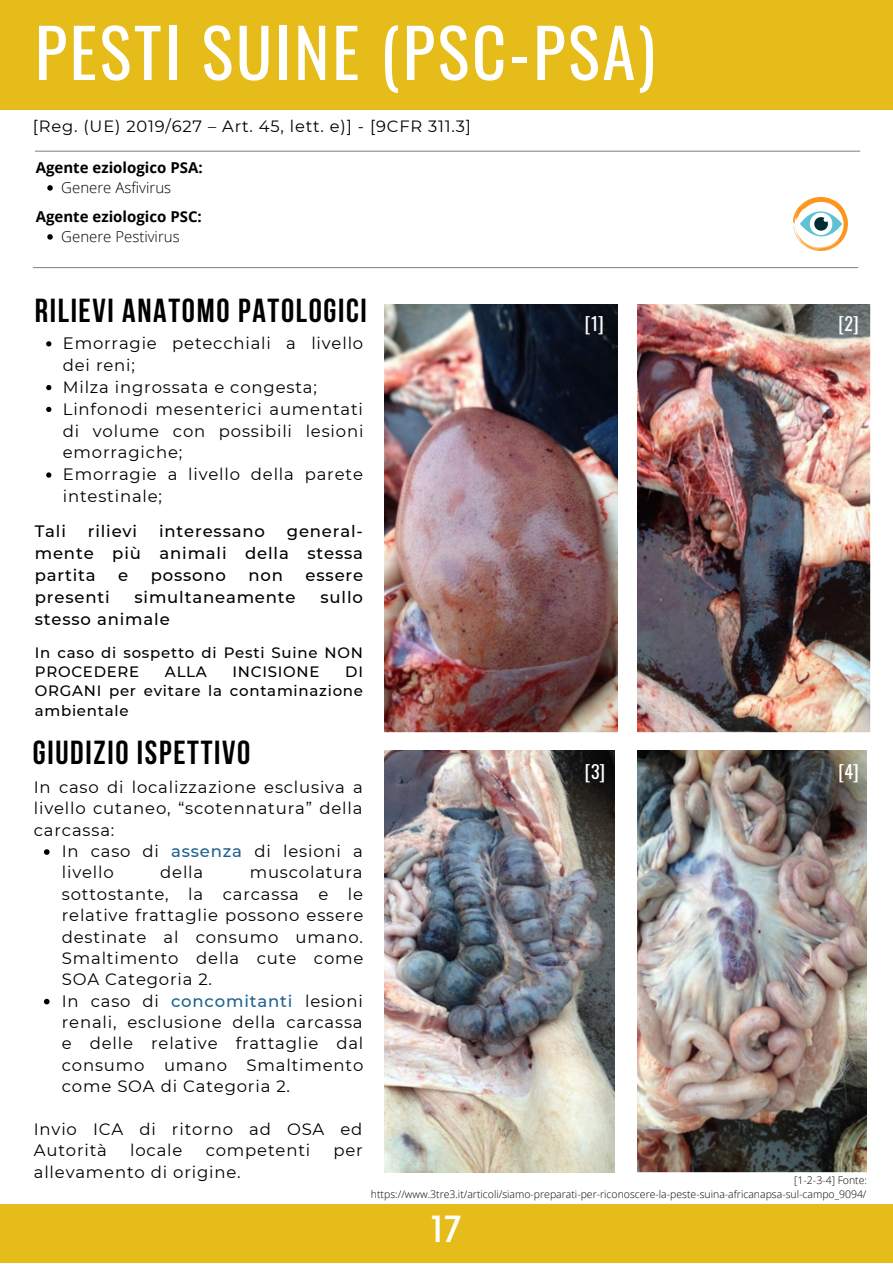
<style>
.page{position:relative;width:893px;height:1264px;background:#fff}
.page>*{position:absolute;margin:0;border:0;box-sizing:border-box;transform-origin:0 0}
.t1{font:66.9px "Oswald";letter-spacing:.04em;color:#fff}
.t2{font:37.5px "Kollektif";color:#fff}
.t3{font:700 33.15px "Bebas Neue";letter-spacing:.05em;color:#000}
.t4{font:18px "Oswald";color:#fff}
.t5{font:16.5px/21.3px "Montserrat";letter-spacing:.05em;color:#000}
.t6{font:500 16.5px/21.9px "Montserrat";letter-spacing:.05em;color:#000;text-align:justify}
.t7{font:16.35px "Montserrat";letter-spacing:.05em;color:#000}
.t8{font:500 15px/19.2px "Montserrat";letter-spacing:.05em;color:#000}
.t9{font:700 15px "Open Sans";color:#000}
.t10{font:300 15px "Open Sans";color:#000}
.t11{font:300 10.5px/14px "Open Sans";color:#000;text-align:right}
.s1{font-weight:500;color:#1f628e}
</style>
<div class="page">
<div style="left:0;top:1203px;width:892px;height:59px;background:#e6bc1a"></div>
<div style="left:0;top:0;width:892px;height:109px;background:#e6bc1a"></div>
<hr style="left:33px;top:267px;width:824px;height:1px;background:#8c8c8d">
<hr style="left:35px;top:151px;width:824px;height:1px;background:#8c8c8d">
<img style="left:793px;top:207px;width:54px;height:34px">
<svg style="left:799px;top:197px;width:43px;height:54px"></svg>
<svg style="left:47px;top:185px;width:6px;height:6px"></svg>
<svg style="left:47px;top:234px;width:6px;height:6px"></svg>
<svg style="left:46px;top:341px;width:5px;height:5px"></svg>
<svg style="left:46px;top:385px;width:5px;height:5px"></svg>
<svg style="left:46px;top:407px;width:5px;height:5px"></svg>
<svg style="left:46px;top:472px;width:5px;height:5px"></svg>
<img style="left:384px;top:304px;width:233px;height:428px">
<svg style="left:44px;top:849px;width:6px;height:5px"></svg>
<svg style="left:44px;top:998px;width:6px;height:6px"></svg>
<img style="left:384px;top:750px;width:230px;height:422px">
<img style="left:637px;top:304px;width:233px;height:428px">
<img style="left:637px;top:750px;width:229px;height:422px">
<h1 class="t1" style="left:35px;top:0;width:622px">PESTI SUINE (PSC-PSA)</h1>
<p class="t7" style="left:33px;top:116px;width:439px">[Reg. (UE) 2019/627 – Art. 45, lett. e)] - [9CFR 311.3]</p>
<p class="t9" style="left:36px;top:157px;width:168px">Agente eziologico PSA:</p>
<p class="t9" style="left:36px;top:206px;width:167px">Agente eziologico PSC:</p>
<p class="t10" style="left:61px;top:177px;width:111px">Genere Asfivirus</p>
<p class="t10" style="left:61px;top:226px;width:120px">Genere Pestivirus</p>
<h3 class="t3" style="left:35px;top:297px;width:333px">RILIEVI ANATOMO PATOLOGICI</h3>
<p class="t5" style="left:63px;top:332px;width:302px;line-height:21.9px">Emorragie petecchiali a livello dei reni;<br>Milza ingrossata e congesta;<br>Linfonodi mesenterici aumentati di volume con possibili lesioni emorragiche;<br>Emorragie a livello della parete intestinale;</p>
<p class="t6" style="left:35px;top:520px;width:33px">Tali</p>
<p class="t6" style="left:88px;top:520px;width:51px">rilievi</p>
<p class="t6" style="left:159px;top:520px;width:107px">interessano</p>
<p class="t6" style="left:35px;top:520px;width:330px;text-indent:252px">general&shy;mente più animali della stessa partita</p>
<p class="t6" style="left:118px;top:564px;width:12px">e</p>
<p class="t6" style="left:151px;top:564px;width:77px">possono</p>
<p class="t6" style="left:248px;top:564px;width:36px">non</p>
<p class="t6" style="left:305px;top:564px;width:59px">essere</p>
<p class="t6" style="left:35px;top:586px;width:76px">presenti</p>
<p class="t6" style="left:134px;top:586px;width:162px">simultaneamente</p>
<p class="t6" style="left:320px;top:586px;width:44px">sullo</p>
<p class="t6" style="left:35px;top:607px;width:136px">stesso animale</p>
<p class="t8" style="left:35px;top:643px;width:330px">In caso di sospetto di Pesti Suine NON<br>PROCEDERE</p>
<p class="t8" style="left:165px;top:662px;width:43px">ALLA</p>
<p class="t8" style="left:232px;top:662px;width:88px">INCISIONE</p>
<p class="t8" style="left:35px;top:662px;width:330px;text-align:justify;text-indent:310px">DI ORGANI per evitare la contaminazione ambientale</p>
<h3 class="t3" style="left:33px;top:739px;width:219px">GIUDIZIO ISPETTIVO</h3>
<p class="t5" style="left:34px;top:776px;width:330px;text-align:justify">In caso di localizzazione esclusiva a livello cutaneo, “scotennatura” della carcassa:</p>
<p class="t5" style="left:62px;top:840px;width:303px">In caso di <span class="s1">assenza</span> di lesioni a livello</p>
<p class="t5" style="left:62px;top:861px;width:303px;text-indent:188px">muscolatura sottostante, la carcassa e le relative frattaglie possono essere destinate al consumo umano.<br>Smaltimento della cute come<br>SOA Categoria 2.<br>In caso di <span class="s1">concomitanti</span> lesioni renali, esclusione della carcassa e delle relative frattaglie dal consumo umano Smaltimento come SOA di Categoria 2.</p>
<p class="t5" style="left:160px;top:861px;width:45px">della</p>
<p class="t4" style="left:585px;top:309px;width:20px">[1]</p>
<p class="t4" style="left:838px;top:309px;width:22px">[2]</p>
<p class="t4" style="left:585px;top:757px;width:22px">[3]</p>
<p class="t4" style="left:838px;top:757px;width:22px">[4]</p>
<p class="t5" style="left:34px;top:1118px;width:330px">Invio ICA di ritorno ad OSA ed<br>Autorità</p>
<p class="t5" style="left:130px;top:1139px;width:54px">locale</p>
<p class="t5" style="left:206px;top:1139px;width:106px">competenti</p>
<p class="t5" style="left:333px;top:1139px;width:31px">per</p>
<p class="t5" style="left:34px;top:1160px;width:208px">allevamento di origine.</p>
<p class="t11" style="left:371px;top:1173px;width:497px">[1-2-3-4] Fonte: https://www.3tre3.it/articoli/siamo-preparati-per-riconoscere-la-peste-suina-africanapsa-sul-campo_9094/</p>
<h2 class="t2" style="left:431px;top:1212px;width:33px">17</h2>
</div>
